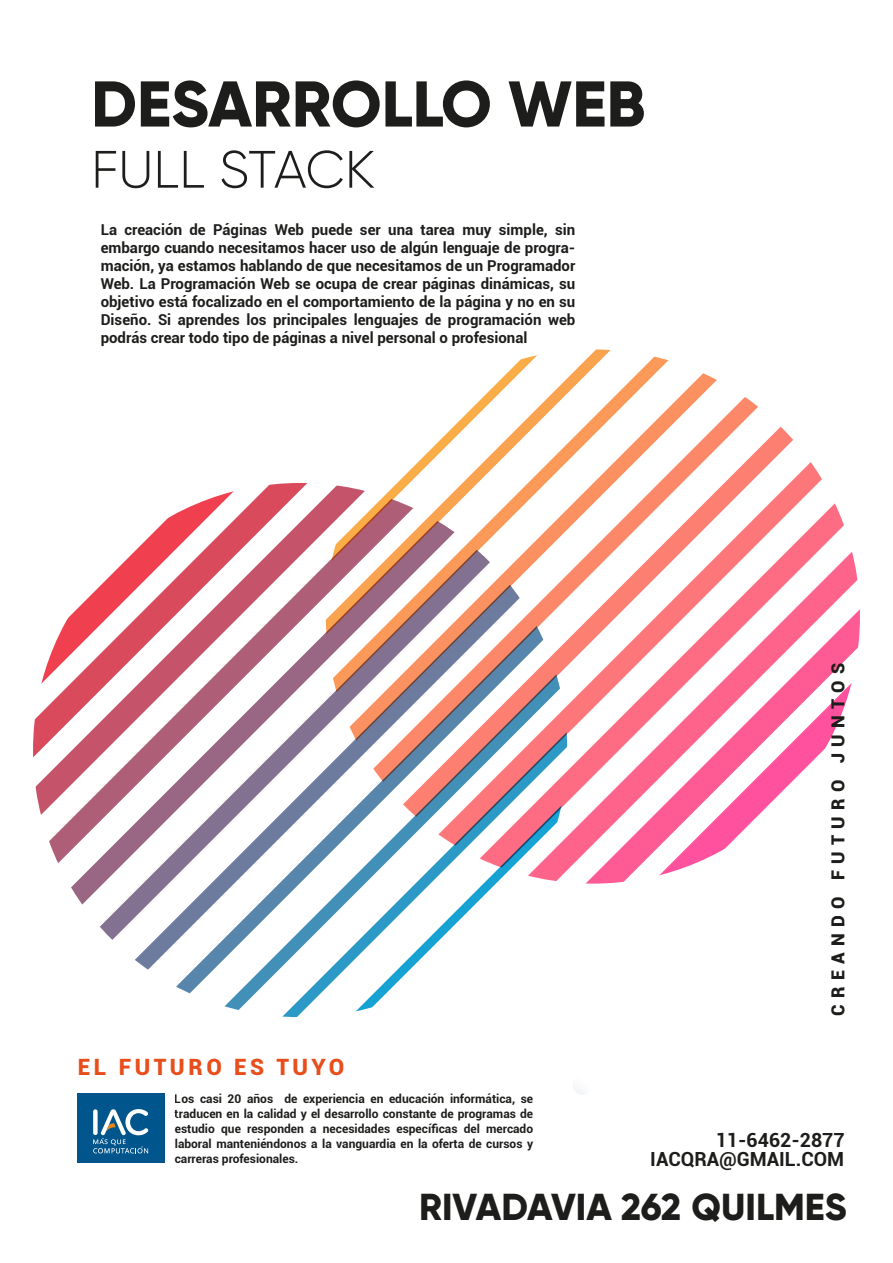
<style>
.page{position:relative;width:893px;height:1263px;background:#fff}
.page>*{position:absolute;margin:0;border:0;box-sizing:border-box;transform-origin:0 0}
.t1{font:800 64.5px "Gilroy";color:#1d1d1b}
.t2{font:300 52.5px "Gilroy";color:#1d1d1b}
.t3{font:800 37.5px "Gilroy";color:#1d1d1b}
.t4{font:900 22.5px "Roboto";letter-spacing:.15em;color:#e84e1b}
.t5{font:700 19.5px/18.8px "Roboto";color:#1d1d1b;text-align:right}
.t6{font:900 18px "Roboto";letter-spacing:.345em;color:#1d1d1b}
.t7{font:700 15px/18px "Roboto";color:#1d1d1b;text-align:justify}
.t8{font:700 12px/15px "Roboto";color:#1d1d1b;text-align:justify}
</style>
<div class="page">
<div style="left:572px;top:1075px;width:20px;height:20px;background:#fbfcfc;border-radius:10px"></div>
<div style="left:77px;top:1094px;width:87px;height:69px;background:#00558c"></div>
<svg style="left:93px;top:1109px;width:55px;height:44px"></svg>
<svg style="left:40px;top:616px;width:30px;height:247px"></svg>
<svg style="left:70px;top:483px;width:256px;height:422px"></svg>
<svg style="left:99px;top:508px;width:227px;height:432px"></svg>
<svg style="left:128px;top:551px;width:198px;height:419px"></svg>
<svg style="left:157px;top:594px;width:169px;height:398px"></svg>
<svg style="left:186px;top:637px;width:140px;height:357px"></svg>
<svg style="left:215px;top:679px;width:111px;height:331px"></svg>
<svg style="left:245px;top:722px;width:251px;height:295px"></svg>
<svg style="left:823px;top:503px;width:30px;height:248px"></svg>
<svg style="left:326px;top:462px;width:497px;height:422px"></svg>
<svg style="left:326px;top:426px;width:468px;height:433px"></svg>
<svg style="left:326px;top:397px;width:439px;height:419px"></svg>
<svg style="left:326px;top:375px;width:410px;height:398px"></svg>
<svg style="left:326px;top:373px;width:381px;height:357px"></svg>
<svg style="left:326px;top:356px;width:351px;height:331px"></svg>
<svg style="left:326px;top:349px;width:322px;height:295px"></svg>
<h1 class="t1" style="left:91px;top:63px;width:555px">DESARROLLO WEB</h1>
<h2 class="t2" style="left:91px;top:137px;width:285px">FULL STACK</h2>
<p class="t7" style="left:101px;top:220px;width:476px">La creación de Páginas Web puede ser una tarea muy simple, sin embargo cuando necesitamos hacer uso de algún lenguaje de progra&shy;mación, ya estamos hablando de que necesitamos de un Programador Web. La Programación Web se ocupa de crear páginas dinámicas, su objetivo está focalizado en el comportamiento de la página y no en su Diseño. Si aprendes los principales lenguajes de programación web podrás crear todo tipo de páginas a nivel personal o profesional</p>
<h3 class="t4" style="left:78px;top:1051px;width:268px">EL FUTURO ES TUYO</h3>
<p class="t6" style="left:825px;top:1016px;width:354px;rotate:-90deg">CREANDO FUTURO JUNTOS</p>
<p class="t8" style="left:175px;top:1091px;width:360px">Los casi 20 años de experiencia en educación informática, se traducen en la calidad y el desarrollo constante de programas de estudio que responden a necesidades específicas del mercado laboral manteniéndonos a la vanguardia en la oferta de cursos y carreras profesionales.</p>
<h3 class="t5" style="left:650px;top:1130px;width:196px">11-6462-2877<br>IACQRA@GMAIL.COM</h3>
<h3 class="t3" style="left:419px;top:1183px;width:429px">RIVADAVIA 262 QUILMES</h3>
</div>
